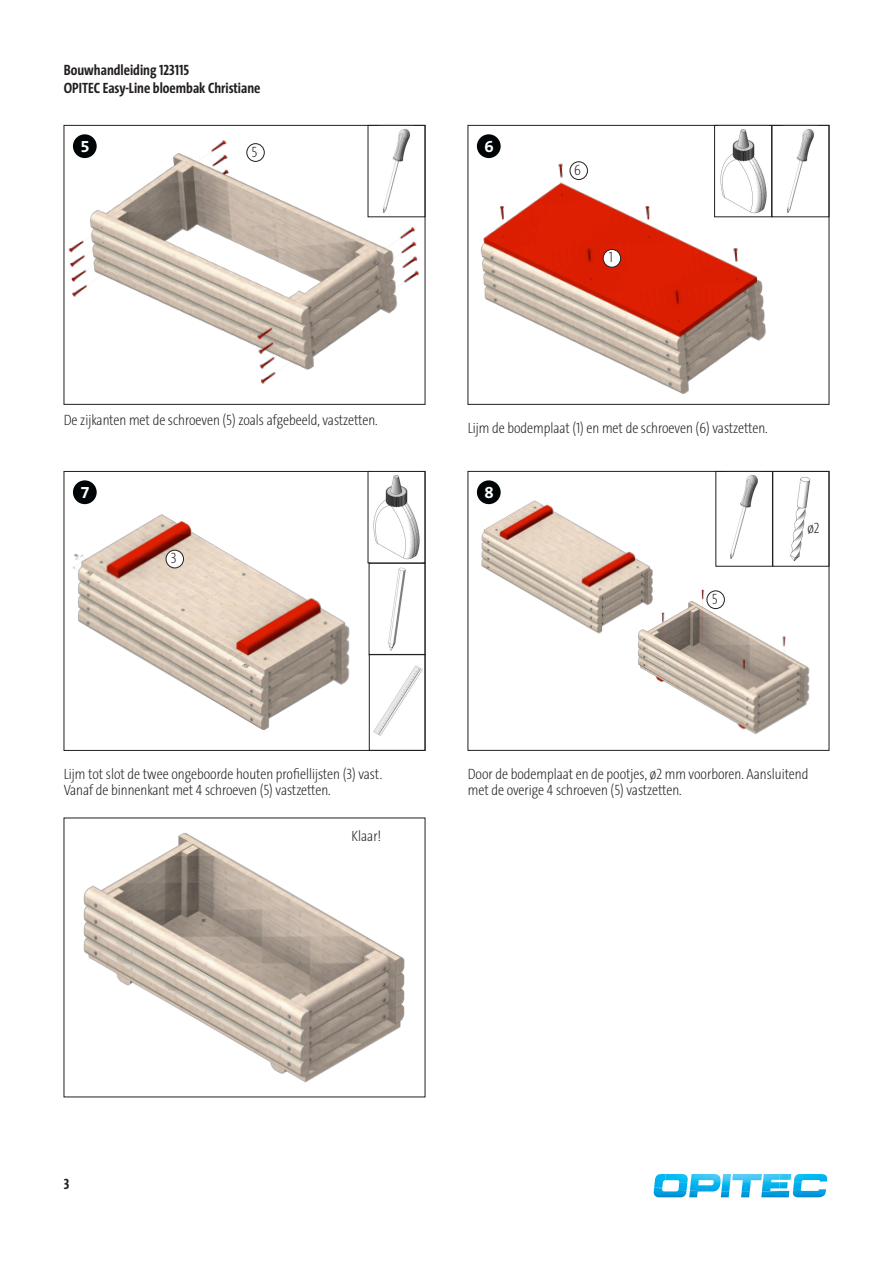
<style>
.page{position:relative;width:893px;height:1263px;background:#fff}
.page>*{position:absolute;margin:0;border:0;box-sizing:border-box;transform-origin:0 0}
.t1{font:700 16.8px "The Sans B W7";color:#fff}
.Anleitung-Info{font:200 15px/16.5px "The Sans Cd LF2";color:#231f20}
.Beschreibung_linksbü{font:700 15px "The Sans Cd LF7";color:#231f20}
.Anleitungstext-Inhal{font:200 15px "The Sans Cd LF2";color:#231f20}
</style>
<div class="page">
<svg style="left:653px;top:1174px;width:175px;height:24px"></svg>
<img style="left:388px;top:567px;width:18px;height:84px">
<div style="left:369px;top:563px;width:56px;height:92px;border:1px solid #231f20"></div>
<img style="left:373px;top:665px;width:50px;height:71px">
<div style="left:369px;top:654px;width:56px;height:96px;border:1px solid #231f20"></div>
<img style="left:68px;top:127px;width:355px;height:257px">
<div style="left:64px;top:125px;width:361px;height:280px;border:1px solid #231f20"></div>
<img style="left:379px;top:127px;width:35px;height:88px">
<div style="left:72px;top:133px;width:26px;height:26px;background:#000507;border-radius:50%"></div>
<div style="left:71px;top:133px;width:27px;height:27px;border:2px solid #fff;border-radius:50%"></div>
<img style="left:480px;top:161px;width:306px;height:233px">
<div style="left:468px;top:125px;width:361px;height:280px;border:1px solid #231f20"></div>
<img style="left:783px;top:129px;width:31px;height:86px">
<div style="left:476px;top:133px;width:25px;height:26px;background:#000507;border-radius:50%"></div>
<div style="left:475px;top:133px;width:27px;height:27px;border:2px solid #fff;border-radius:50%"></div>
<img style="left:718px;top:129px;width:50px;height:86px">
<div style="left:714px;top:125px;width:58px;height:92px;border:1px solid #231f20"></div>
<div style="left:247px;top:144px;width:17px;height:17px;background:#fff;border-radius:50%"></div>
<div style="left:247px;top:143px;width:17px;height:19px;border:1px solid #231f20;border-radius:50%"></div>
<div style="left:570px;top:162px;width:17px;height:18px;background:#fff;border-radius:50%"></div>
<div style="left:570px;top:162px;width:18px;height:18px;border:1px solid #231f20;border-radius:50%"></div>
<div style="left:603px;top:249px;width:18px;height:18px;background:#fff;border-radius:50%"></div>
<div style="left:603px;top:249px;width:18px;height:18px;border:1px solid #231f20;border-radius:50%"></div>
<img style="left:73px;top:514px;width:277px;height:216px">
<div style="left:64px;top:471px;width:361px;height:280px;border:1px solid #231f20"></div>
<div style="left:72px;top:479px;width:26px;height:26px;background:#000507;border-radius:50%"></div>
<div style="left:71px;top:479px;width:27px;height:27px;border:2px solid #fff;border-radius:50%"></div>
<img style="left:373px;top:475px;width:47px;height:85px">
<div style="left:166px;top:550px;width:17px;height:18px;background:#fff;border-radius:50%"></div>
<div style="left:166px;top:550px;width:18px;height:18px;border:1px solid #231f20;border-radius:50%"></div>
<img style="left:83px;top:833px;width:322px;height:249px">
<div style="left:476px;top:479px;width:25px;height:26px;background:#000507;border-radius:50%"></div>
<div style="left:475px;top:479px;width:27px;height:27px;border:2px solid #fff;border-radius:50%"></div>
<img style="left:475px;top:489px;width:178px;height:145px">
<img style="left:632px;top:586px;width:178px;height:148px">
<img style="left:790px;top:477px;width:21px;height:84px">
<img style="left:730px;top:475px;width:28px;height:84px">
<div style="left:716px;top:471px;width:57px;height:95px;border:1px solid #231f20"></div>
<div style="left:707px;top:591px;width:17px;height:18px;background:#fff;border-radius:50%"></div>
<div style="left:707px;top:591px;width:18px;height:18px;border:1px solid #231f20;border-radius:50%"></div>
<p class="Beschreibung_linksbü" style="left:64px;top:60px;width:127px">Bouwhandleiding 123115</p>
<p class="Beschreibung_linksbü" style="left:64px;top:78px;width:198px">OPITEC Easy-Line bloembak Christiane</p>
<p class="t1" style="left:81px;top:135px;width:11px">5</p>
<p class="Anleitung-Info" style="left:252px;top:143px;width:7px">5</p>
<p class="Anleitung-Info" style="left:64px;top:411px;width:315px">De zijkanten met de schroeven (5) zoals afgebeeld, vastzetten.</p>
<p class="t1" style="left:81px;top:481px;width:11px">7</p>
<p class="Anleitung-Info" style="left:171px;top:549px;width:7px">3</p>
<p class="Anleitung-Info" style="left:64px;top:765px;width:320px">Lijm tot slot de twee ongeboorde houten profiellijsten (3) vast.</p>
<p class="Anleitung-Info" style="left:64px;top:781px;width:268px">Vanaf de binnenkant met 4 schroeven (5) vastzetten.</p>
<p class="Anleitung-Info" style="left:351px;top:827px;width:31px">Klaar!</p>
<p class="t1" style="left:485px;top:135px;width:11px">6</p>
<p class="Anleitung-Info" style="left:574px;top:161px;width:8px">6</p>
<p class="Anleitung-Info" style="left:609px;top:249px;width:6px">1</p>
<p class="Anleitung-Info" style="left:468px;top:419px;width:301px">Lijm de bodemplaat (1) en met de schroeven (6) vastzetten.</p>
<p class="t1" style="left:485px;top:481px;width:11px">8</p>
<p class="Anleitung-Info" style="left:712px;top:590px;width:7px">5</p>
<p class="Anleitungstext-Inhal" style="left:808px;top:519px;width:14px">ø2</p>
<p class="Anleitung-Info" style="left:468px;top:765px;width:342px">Door de bodemplaat en de pootjes, ø2 mm voorboren. Aansluitend met de overige 4 schroeven (5) vastzetten.</p>
<p class="Beschreibung_linksbü" style="left:64px;top:1174px;width:7px">3</p>
</div>
